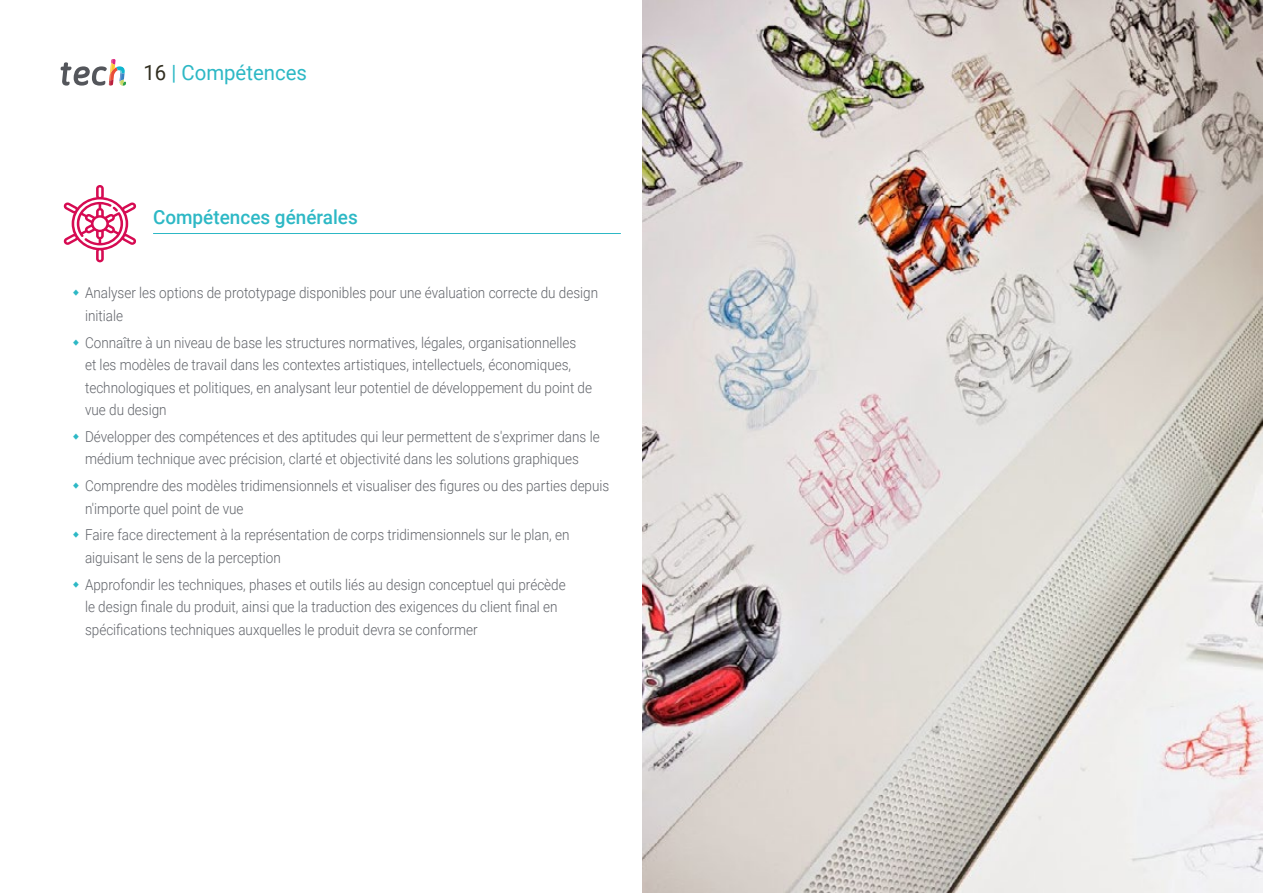
<style>
.page{position:relative;width:1263px;height:893px;background:#fff}
.page>*{position:absolute;margin:0;border:0;box-sizing:border-box;transform-origin:0 0}
.t1{font:21px "Roboto";color:#2db8c5}
.t2{font:500 19.5px "Roboto";color:#2db8c5}
.t3{font:300 15px/22.5px "Roboto";color:#61646a;scale:.9 1}
.s1{color:#312e20}
</style>
<div class="page">
<hr style="left:153px;top:233px;width:468px;height:1px;background:#2db8c5">
<svg style="left:63px;top:185px;width:73px;height:77px"></svg>
<svg style="left:61px;top:59px;width:65px;height:27px"></svg>
<img style="left:642px;top:0;width:621px;height:893px">
<h1 class="t1" style="left:144px;top:57px;width:165px"><span class="s1">16</span> | Compétences</h1>
<h2 class="t2" style="left:153px;top:203px;width:206px">Compétences générales</h2>
<p class="t3" style="left:85px;top:281px;width:572px">Analyser les options de prototypage disponibles pour une évaluation correcte du design initiale</p>
<p class="t3" style="left:85px;top:330px;width:565px">Connaître à un niveau de base les structures normatives, légales, organisationnelles<br>et les modèles de travail dans les contextes artistiques, intellectuels, économiques, technologiques et politiques, en analysant leur potentiel de développement du point de vue du design</p>
<p class="t3" style="left:85px;top:425px;width:573px">Développer des compétences et des aptitudes qui leur permettent de s'exprimer dans le médium technique avec précision, clarté et objectivité dans les solutions graphiques</p>
<p class="t3" style="left:85px;top:474px;width:584px">Comprendre des modèles tridimensionnels et visualiser des figures ou des parties depuis n'importe quel point de vue</p>
<p class="t3" style="left:85px;top:523px;width:540px">Faire face directement à la représentation de corps tridimensionnels sur le plan, en aiguisant le sens de la perception</p>
<p class="t3" style="left:85px;top:572px;width:536px">Approfondir les techniques, phases et outils liés au design conceptuel qui précède le design finale du produit, ainsi que la traduction des exigences du client final en spécifications techniques auxquelles le produit devra se conformer</p>
</div>
